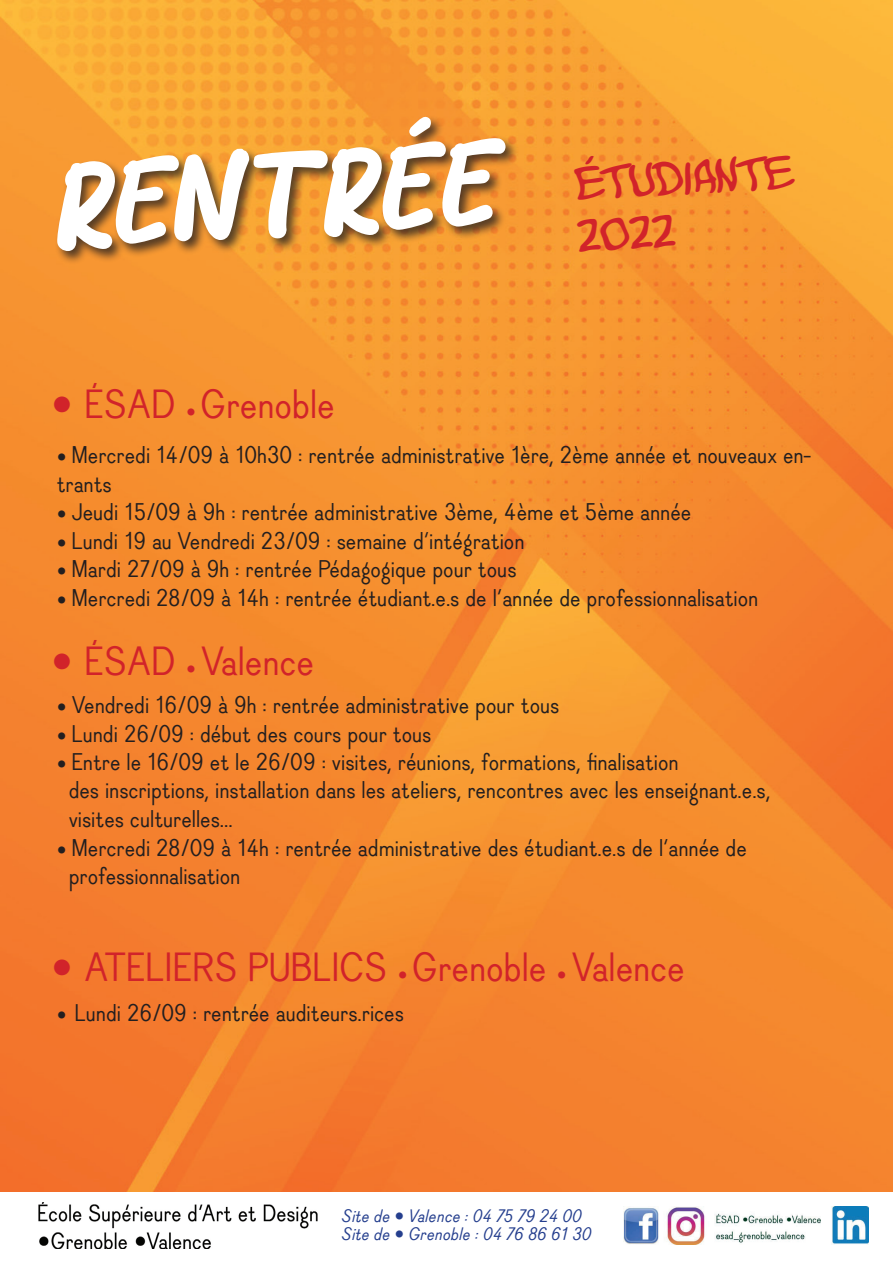
<style>
.page{position:relative;width:893px;height:1263px;background:#fff}
.page>*{position:absolute;margin:0;border:0;box-sizing:border-box;transform-origin:0 0}
.t1{font:112.5px "Nasi Goreng";color:#fff}
.t2{font:45px "Komika Boo";color:#d1232a}
.t3{font:40.5px "Dauphine";color:#d1232a}
.t4{font:24px/28.5px "Dauphine";color:#231f20}
.t5{font:italic 18px/18px "Dauphine";color:#253f8e}
.s1{font-style:italic;font-size:18px}
</style>
<div class="page">
<img style="left:0;top:0;width:893px;height:1192px">
<img style="left:38px;top:1202px;width:279px;height:46px">
<div style="left:55px;top:115px;width:464px;height:150px;background:#231f20;opacity:.75"></div>
<img style="left:624px;top:1206px;width:244px;height:38px">
<h1 class="t1" style="left:49px;top:127px;width:445px;rotate:-3deg">RENTRÉE</h1>
<h3 class="t3" style="left:50px;top:383px;width:286px">• ÉSAD <span class="s1">•</span> Grenoble</h3>
<h2 class="t2" style="left:574px;top:154px;width:219px;rotate:-3deg">étudiante</h2>
<h2 class="t2" style="left:576px;top:206px;width:99px;rotate:-3deg">2022</h2>
<p class="t4" style="left:57px;top:442px;width:756px"><span class="s1">•</span> Mercredi 14/09 à 10h30 : rentrée administrative 1ère, 2ème année et nouveaux en&shy;trants</p>
<p class="t4" style="left:57px;top:499px;width:636px"><span class="s1">•</span> Jeudi 15/09 à 9h : rentrée administrative 3ème, 4ème et 5ème année</p>
<p class="t4" style="left:57px;top:528px;width:469px"><span class="s1">•</span> Lundi 19 au Vendredi 23/09 : semaine d’intégration</p>
<p class="t4" style="left:57px;top:556px;width:461px"><span class="s1">•</span> Mardi 27/09 à 9h : rentrée Pédagogique pour tous</p>
<p class="t4" style="left:57px;top:585px;width:703px"><span class="s1">•</span> Mercredi 28/09 à 14h : rentrée étudiant.e.s de l’année de professionnalisation</p>
<h3 class="t3" style="left:50px;top:640px;width:265px">• ÉSAD <span class="s1">•</span> Valence</h3>
<p class="t4" style="left:57px;top:692px;width:504px"><span class="s1">•</span> Vendredi 16/09 à 9h : rentrée administrative pour tous</p>
<p class="t4" style="left:57px;top:720px;width:376px"><span class="s1">•</span> Lundi 26/09 : début des cours pour tous</p>
<p class="t4" style="left:69px;top:749px;width:703px;text-indent:-12px"><span class="s1">•</span> Entre le 16/09 et le 26/09 : visites, réunions, formations, finalisation<br>des inscriptions, installation dans les ateliers, rencontres avec les enseignant.e.s, visites culturelles...</p>
<p class="t4" style="left:69px;top:834px;width:680px;text-indent:-12px"><span class="s1">•</span> Mercredi 28/09 à 14h : rentrée administrative des étudiant.e.s de l’année de professionnalisation</p>
<h3 class="t3" style="left:50px;top:946px;width:636px">• ATELIERS PUBLICS <span class="s1">•</span> Grenoble <span class="s1">•</span> Valence</h3>
<p class="t4" style="left:57px;top:999px;width:349px"><span class="s1">•</span> Lundi 26/09 : rentrée auditeurs.rices</p>
<p class="t5" style="left:342px;top:1208px;width:251px">Site de • Valence : 04 75 79 24 00<br>Site de • Grenoble : 04 76 86 61 30</p>
</div>
